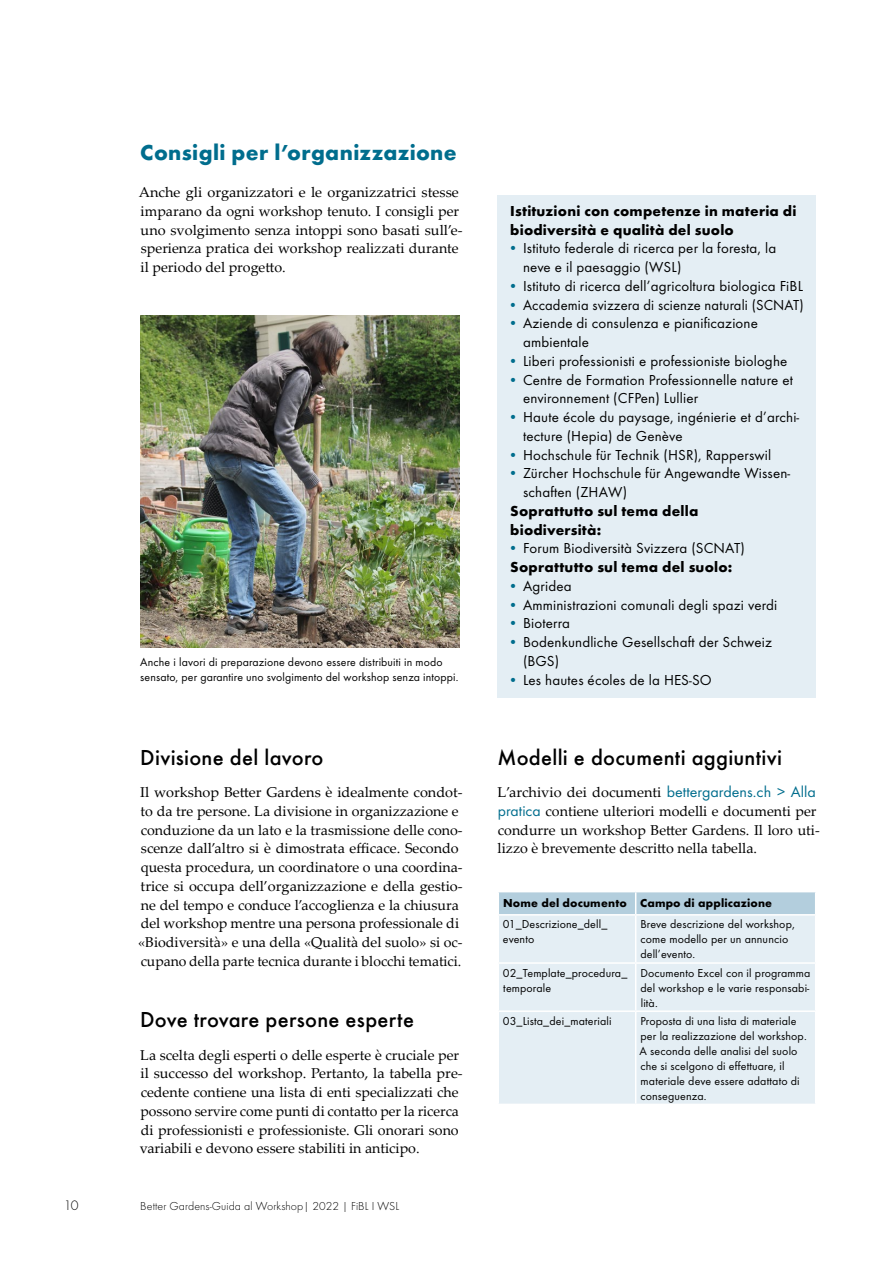
<style>
.page{position:relative;width:893px;height:1263px;background:#fff}
.page>*{position:absolute;margin:0;border:0;box-sizing:border-box;transform-origin:0 0}
.t1{font:500 22.5px "Function Pro";letter-spacing:.015em;color:#000}
.t2{font:700 22.5px "Function Pro";letter-spacing:.015em;color:#006d8d}
.t3{font:15px/18.8px "Function Pro";letter-spacing:.01em;color:#000}
.t4{font:700 15px/18.8px "Function Pro";letter-spacing:.015em;color:#000}
.t5{font:14.25px/18.8px "Palatino Linotype";color:#000}
.t6{font:300 14.25px "Function Pro";color:#000}
.t7{font:12px/15px "Function Pro";letter-spacing:.01em;color:#000}
.t8{font:300 12px "Function Pro";letter-spacing:.005em;color:#000}
.t9{font:700 12px "Function Pro";letter-spacing:.015em;color:#000}
.s1{font-weight:500;color:#006d8d}
.s2{font-weight:700}
.s3{font-family:"Function Pro";font-size:15.75px;color:#006d8d}
</style>
<div class="page">
<div style="left:497px;top:195px;width:319px;height:52px;background:#e4eef4"></div>
<div style="left:497px;top:232px;width:319px;height:53px;background:#e4eef4"></div>
<div style="left:497px;top:270px;width:319px;height:34px;background:#e4eef4"></div>
<div style="left:497px;top:289px;width:319px;height:33px;background:#e4eef4"></div>
<div style="left:497px;top:307px;width:319px;height:53px;background:#e4eef4"></div>
<div style="left:497px;top:345px;width:319px;height:34px;background:#e4eef4"></div>
<div style="left:497px;top:364px;width:319px;height:52px;background:#e4eef4"></div>
<div style="left:497px;top:401px;width:319px;height:53px;background:#e4eef4"></div>
<div style="left:497px;top:439px;width:319px;height:33px;background:#e4eef4"></div>
<div style="left:497px;top:457px;width:319px;height:53px;background:#e4eef4"></div>
<div style="left:497px;top:495px;width:319px;height:52px;background:#e4eef4"></div>
<div style="left:497px;top:532px;width:319px;height:34px;background:#e4eef4"></div>
<div style="left:497px;top:551px;width:319px;height:34px;background:#e4eef4"></div>
<div style="left:497px;top:570px;width:319px;height:34px;background:#e4eef4"></div>
<div style="left:497px;top:589px;width:319px;height:33px;background:#e4eef4"></div>
<div style="left:497px;top:607px;width:319px;height:34px;background:#e4eef4"></div>
<div style="left:497px;top:626px;width:319px;height:53px;background:#e4eef4"></div>
<div style="left:497px;top:664px;width:319px;height:33px;background:#e4eef4"></div>
<div style="left:499px;top:915px;width:316px;height:189px;background:#e4eef4"></div>
<hr style="left:635px;top:964px;width:1px;height:46px;background:#fff">
<hr style="left:635px;top:1012px;width:1px;height:92px;background:#fff">
<hr style="left:635px;top:915px;width:1px;height:47px;background:#fff">
<hr style="left:497px;top:1010px;width:139px;height:2px;background:#fff">
<hr style="left:636px;top:1010px;width:180px;height:2px;background:#fff">
<hr style="left:497px;top:962px;width:139px;height:2px;background:#fff">
<hr style="left:636px;top:962px;width:180px;height:2px;background:#fff">
<div style="left:498px;top:892px;width:318px;height:22px;background:#b3cedd"></div>
<img style="left:140px;top:316px;width:319px;height:331px">
<h1 class="t2" style="left:140px;top:138px;width:318px">Consigli per l’organizzazione</h1>
<p class="t5" style="left:139px;top:182px;width:325px">Anche gli organizzatori e le organizzatrici stesse imparano da ogni workshop tenuto. I consigli per uno svolgimento senza intoppi sono basati sull’e&shy;sperienza pratica dei workshop realizzati durante il periodo del progetto.</p>
<p class="t7" style="left:140px;top:654px;width:320px">Anche i lavori di preparazione devono essere distribuiti in modo sensato, per garantire uno svolgimento del workshop senza intoppi.</p>
<h1 class="t1" style="left:140px;top:743px;width:185px">Divisione del lavoro</h1>
<p class="t5" style="left:138px;top:782px;width:326px">Il workshop Better Gardens è idealmente condot&shy;to da tre persone. La divisione in organizzazione e conduzione da un lato e la trasmissione delle cono&shy;scenze dall’altro si è dimostrata efficace. Secondo questa procedura, un coordinatore o una coordina&shy;trice si occupa dell’organizzazione e della gestio&shy;ne del tempo e conduce l’accoglienza e la chiusura del workshop mentre una persona professionale di «Biodiversità» e una della «Qualità del suolo» si oc&shy;cupano della parte tecnica durante i blocchi tematici.</p>
<h1 class="t1" style="left:140px;top:1006px;width:275px">Dove trovare persone esperte</h1>
<p class="t5" style="left:140px;top:1045px;width:324px">La scelta degli esperti o delle esperte è cruciale per il successo del workshop. Pertanto, la tabella pre&shy;cedente contiene una lista di enti specializzati che possono servire come punti di contatto per la ricerca di professionisti e professioniste. Gli onorari sono variabili e devono essere stabiliti in anticipo.</p>
<p class="t6" style="left:64px;top:1197px;width:16px">10</p>
<p class="t8" style="left:140px;top:1199px;width:260px">Better Gardens-Guida al Workshop| 2022 | FiBL I WSL</p>
<p class="t4" style="left:510px;top:201px;width:288px">Istituzioni con competenze in materia di biodiversità e qualità del suolo</p>
<p class="t3" style="left:523px;top:239px;width:255px;text-indent:-15px"><span class="s1">•</span> Istituto federale di ricerca per la foresta, la neve e il paesaggio (WSL)</p>
<p class="t3" style="left:508px;top:276px;width:296px"><span class="s1">•</span> Istituto di ricerca dell’agricoltura biologica FiBL</p>
<p class="t3" style="left:508px;top:295px;width:297px"><span class="s1">•</span> Accademia svizzera di scienze naturali (SCNAT)</p>
<p class="t3" style="left:523px;top:314px;width:236px;text-indent:-15px"><span class="s1">•</span> Aziende di consulenza e pianificazione ambientale</p>
<p class="t3" style="left:508px;top:351px;width:281px"><span class="s1">•</span> Liberi professionisti e professioniste biologhe</p>
<p class="t3" style="left:523px;top:370px;width:271px;text-indent:-15px"><span class="s1">•</span> Centre de Formation Professionnelle nature et environnement (CFPen) Lullier</p>
<p class="t3" style="left:523px;top:408px;width:278px;text-indent:-15px"><span class="s1">•</span> Haute école du paysage, ingénierie et d’archi&shy;tecture (Hepia) de Genève</p>
<p class="t3" style="left:508px;top:445px;width:265px"><span class="s1">•</span> Hochschule für Technik (HSR), Rapperswil</p>
<p class="t3" style="left:523px;top:464px;width:269px;text-indent:-15px"><span class="s1">•</span> Zürcher Hochschule für Angewandte Wissen&shy;schaften (ZHAW)</p>
<p class="t4" style="left:510px;top:501px;width:190px">Soprattutto sul tema della biodiversità:</p>
<p class="t3" style="left:508px;top:539px;width:238px"><span class="s1">•</span> Forum Biodiversità Svizzera (SCNAT)<br><span class="s2">Soprattutto sul tema del suolo:</span></p>
<p class="t3" style="left:508px;top:576px;width:65px"><span class="s1">•</span> Agridea</p>
<p class="t3" style="left:508px;top:595px;width:271px"><span class="s1">•</span> Amministrazioni comunali degli spazi verdi</p>
<p class="t3" style="left:508px;top:614px;width:63px"><span class="s1">•</span> Bioterra</p>
<p class="t3" style="left:523px;top:633px;width:250px;text-indent:-15px"><span class="s1">•</span> Bodenkundliche Gesellschaft der Schweiz (BGS)</p>
<p class="t3" style="left:508px;top:670px;width:205px"><span class="s1">•</span> Les hautes écoles de la HES-SO</p>
<h1 class="t1" style="left:497px;top:743px;width:286px">Modelli e documenti aggiuntivi</h1>
<p class="t5" style="left:497px;top:782px;width:324px">L’archivio dei documenti <span class="s3">bettergardens.ch &gt; Alla pratica</span> contiene ulteriori modelli e documenti per condurre un workshop Better Gardens. Il loro uti&shy;lizzo è brevemente descritto nella tabella.</p>
<p class="t9" style="left:503px;top:896px;width:271px">Nome del documento Campo di applicazione</p>
<p class="t7" style="left:503px;top:917px;width:106px">01_Descrizione_dell_ evento</p>
<p class="t7" style="left:640px;top:917px;width:156px">Breve descrizione del workshop, come modello per un annuncio dell’evento.</p>
<p class="t7" style="left:503px;top:965px;width:126px">02_Template_procedura_ temporale</p>
<p class="t7" style="left:640px;top:965px;width:171px;text-align:justify">Documento Excel con il programma del workshop e le varie responsabi&shy;lità.</p>
<p class="t7" style="left:503px;top:1013px;width:110px">03_Lista_dei_materiali</p>
<p class="t7" style="left:640px;top:1013px;width:169px">Proposta di una lista di materiale per la realizzazione del workshop.<br>A seconda delle analisi del suolo che si scelgono di effettuare, il materiale deve essere adattato di conseguenza.</p>
</div>
